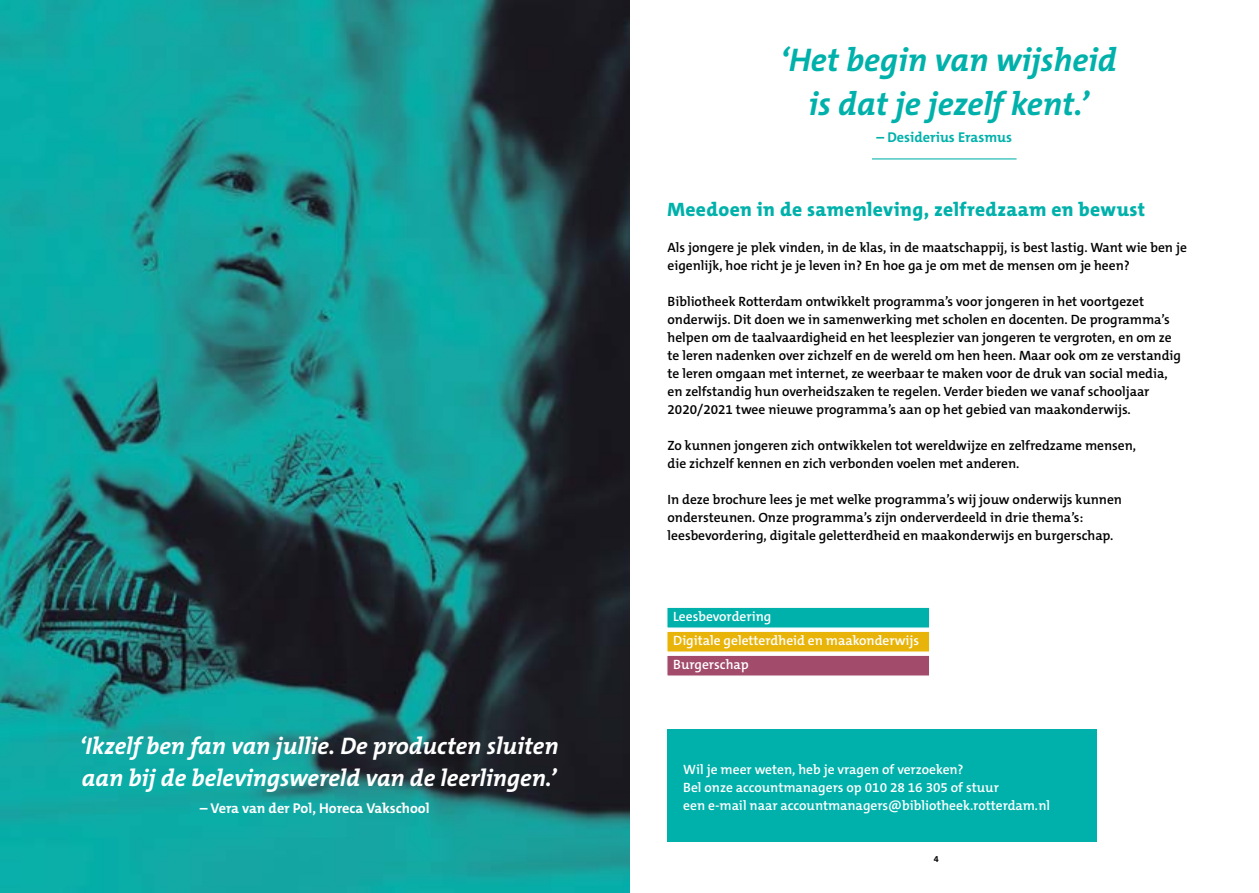
<style>
.page{position:relative;width:1259px;height:893px;background:#fff}
.page>*{position:absolute;margin:0;border:0;box-sizing:border-box;transform-origin:0 0}
.t1{font:italic 700 33px/44px "The Mix C5";color:#00b1ab;text-align:center}
.t2{font:italic 700 24px/32px "The Mix C5";color:#fff}
.t3{font:800 19.5px "The Mix C5";letter-spacing:.02em;color:#00b1ab}
.t4{font:700 14.25px "The Mix C5";color:#fff}
.t5{font:700 14.25px "The Mix C5";color:#00b1ab}
.t6{font:600 13.5px/18px "The Mix C5";color:#000}
.t7{font:600 13.5px/18px "The Mix C5";color:#fff}
.t8{font:700 9px "The Mix C5";color:#000}
.s1{font-style:italic}
</style>
<div class="page">
<div style="left:667px;top:729px;width:430px;height:112px;background:#00b1ab"></div>
<img style="left:0;top:0;width:629px;height:893px">
<div style="left:666px;top:607px;width:264px;height:22px;background:#00b1ab;border:1px solid #fff"></div>
<div style="left:666px;top:655px;width:264px;height:21px;background:#a24b6b;border:1px solid #fff"></div>
<div style="left:666px;top:631px;width:264px;height:22px;background:#e9b40a;border:1px solid #fff"></div>
<hr style="left:872px;top:158px;width:144px;height:1px;background:#00b1ab">
<h2 class="t2" style="left:79px;top:730px;width:481px">‘Ikzelf ben fan van jullie. De producten sluiten aan bij de belevingswereld van de leerlingen.’</h2>
<p class="t4" style="left:200px;top:799px;width:231px">– Vera van der Pol, Horeca Vakschool</p>
<h1 class="t1" style="left:780px;top:38px;width:338px">‘Het begin van wijsheid is dat je jezelf kent.’</h1>
<p class="t5" style="left:876px;top:128px;width:137px">– Desiderius Erasmus</p>
<h3 class="t3" style="left:667px;top:197px;width:479px">Meedoen in de samenleving, zelfredzaam en bewust</h3>
<p class="t6" style="left:667px;top:239px;width:521px">Als jongere je plek vinden, in de klas, in de maatschappij, is best lastig. Want wie ben je eigenlijk, hoe richt je je leven in? En hoe ga je om met de mensen om je heen?</p>
<p class="t6" style="left:667px;top:293px;width:515px">Bibliotheek Rotterdam ontwikkelt programma’s voor jongeren in het voortgezet onderwijs. Dit doen we in samenwerking met scholen en docenten. De programma’s helpen om de taalvaardigheid en het leesplezier van jongeren te vergroten, en om ze te leren nadenken over zichzelf en de wereld om hen heen. Maar ook om ze verstandig te leren omgaan met internet, ze weerbaar te maken voor de druk van social media, en zelfstandig hun overheidszaken te regelen. Verder bieden we vanaf schooljaar 2020/2021 twee nieuwe programma’s aan op het gebied van maakonderwijs.</p>
<p class="t6" style="left:667px;top:437px;width:470px">Zo kunnen jongeren zich ontwikkelen tot wereldwijze en zelfredzame mensen, die zichzelf kennen en zich verbonden voelen met anderen.</p>
<p class="t6" style="left:667px;top:491px;width:456px">In deze brochure lees je met welke programma’s wij jouw onderwijs kunnen ondersteunen. Onze programma’s zijn onderverdeeld in drie thema’s: leesbevordering, digitale geletterdheid en maakonderwijs en burgerschap.</p>
<p class="t7" style="left:673px;top:605px;width:247px;line-height:24px">Leesbevordering<br>Digitale geletterdheid en maakonderwijs<br>Burgerschap</p>
<p class="t7" style="left:683px;top:761px;width:368px">Wil je meer weten, heb je vragen of verzoeken?<br>Bel onze accountmanagers op 010 28 16 305 of stuur<br>een e-mail naar accountmanagers@bibliotheek.rotterdam<span class="s1">.</span>nl</p>
<p class="t8" style="left:934px;top:853px;width:6px">4</p>
</div>
